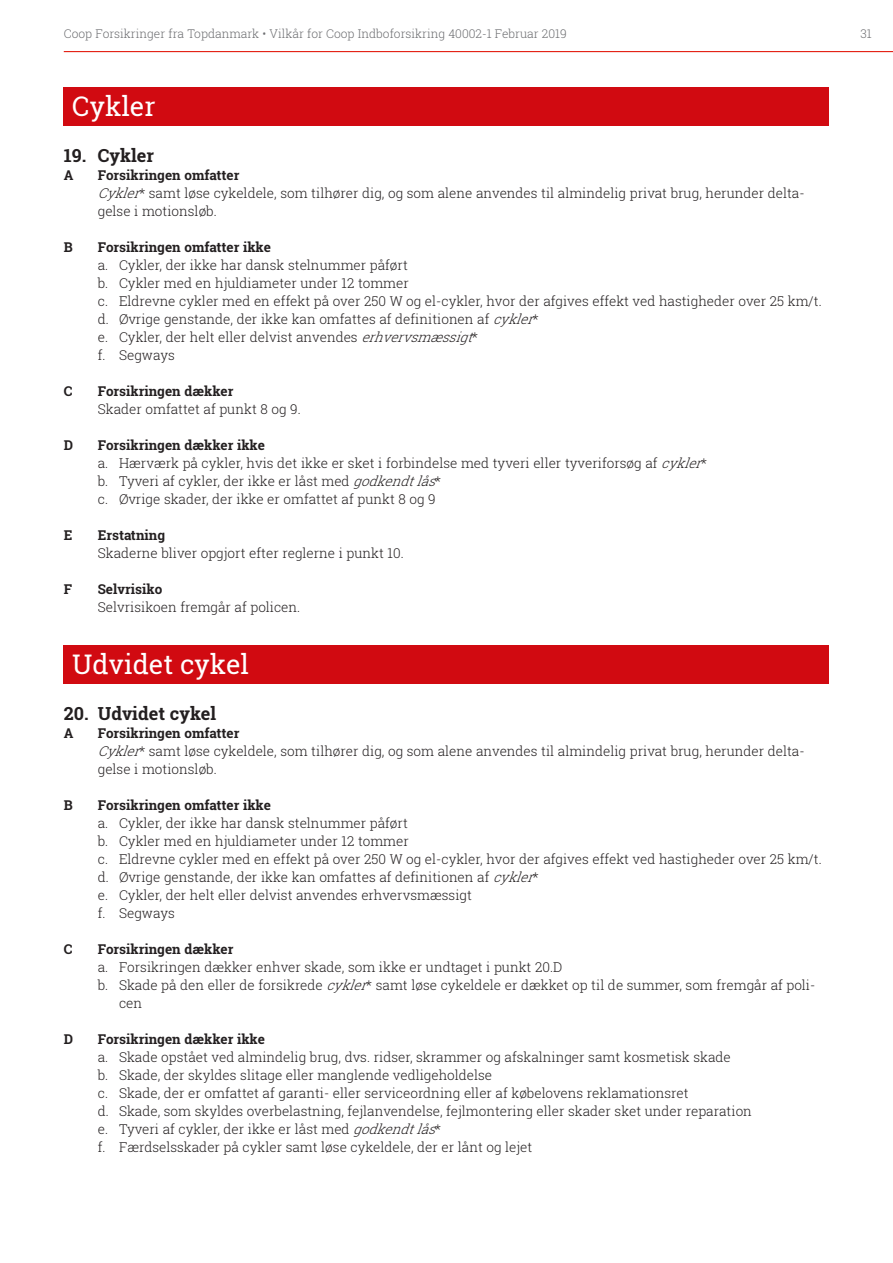
<style>
.page{position:relative;width:893px;height:1263px;background:#fff}
.page>*{position:absolute;margin:0;border:0;box-sizing:border-box;transform-origin:0 0}
.Overskrift_HVID{font:27px "Roboto Slab";color:#fff}
.MELLEMRUBRIK{font:700 18px "Roboto Slab";color:#231f20}
._2_indryk_1_2_3{font:300 13.5px/18px "Roboto Slab";color:#231f20}
._1_indryk_ABC{font:300 13.5px/18px "Roboto Slab";color:#231f20}
._1_indryk_-_ABC_FED{font:700 13.5px "Roboto Slab";color:#231f20}
.t1{font:300 12px "Roboto Slab";color:#6c6d70}
.s1{font-style:italic}
</style>
<div class="page">
<hr style="left:64px;top:51px;width:829px;height:1px;background:#e41f13">
<div style="left:64px;top:87px;width:765px;height:39px;background:#d10a11"></div>
<div style="left:64px;top:645px;width:765px;height:39px;background:#d10a11"></div>
<p class="t1" style="left:64px;top:26px;width:505px">Coop Forsikringer fra Topdanmark • Vilkår for Coop Indboforsikring 40002-1 Februar 2019</p>
<p class="t1" style="left:860px;top:26px;width:13px">31</p>
<p class="Overskrift_HVID" style="left:72px;top:87px;width:85px">Cykler</p>
<p class="MELLEMRUBRIK" style="left:64px;top:143px;width:92px">19. Cykler</p>
<p class="_1_indryk_-_ABC_FED" style="left:64px;top:166px;width:11px">A</p>
<p class="_1_indryk_-_ABC_FED" style="left:98px;top:166px;width:143px">Forsikringen omfatter</p>
<p class="_1_indryk_ABC" style="left:98px;top:183px;width:708px"><span class="s1">Cykler</span>* samt løse cykeldele, som tilhører dig, og som alene anvendes til almindelig privat brug, herunder delta&shy;gelse i motionsløb.</p>
<p class="_1_indryk_-_ABC_FED" style="left:64px;top:238px;width:10px">B</p>
<p class="_1_indryk_-_ABC_FED" style="left:98px;top:238px;width:175px">Forsikringen omfatter ikke</p>
<p class="_2_indryk_1_2_3" style="left:98px;top:255px;width:312px">a. Cykler, der ikke har dansk stelnummer påført</p>
<p class="_2_indryk_1_2_3" style="left:98px;top:273px;width:312px">b. Cykler med en hjuldiameter under 12 tommer</p>
<p class="_2_indryk_1_2_3" style="left:98px;top:291px;width:725px">c. Eldrevne cykler med en effekt på over 250 W og el-cykler, hvor der afgives effekt ved hastigheder over 25 km/t.</p>
<p class="_2_indryk_1_2_3" style="left:98px;top:309px;width:443px">d. Øvrige genstande, der ikke kan omfattes af definitionen af <span class="s1">cykler</span>*</p>
<p class="_2_indryk_1_2_3" style="left:98px;top:327px;width:382px">e. Cykler, der helt eller delvist anvendes <span class="s1">erhvervsmæssigt</span>*</p>
<p class="_2_indryk_1_2_3" style="left:98px;top:345px;width:79px">f. Segways</p>
<p class="_1_indryk_-_ABC_FED" style="left:64px;top:382px;width:10px">C</p>
<p class="_1_indryk_-_ABC_FED" style="left:98px;top:382px;width:137px">Forsikringen dækker</p>
<p class="_1_indryk_ABC" style="left:98px;top:399px;width:205px">Skader omfattet af punkt 8 og 9.</p>
<p class="_1_indryk_-_ABC_FED" style="left:64px;top:436px;width:11px">D</p>
<p class="_1_indryk_-_ABC_FED" style="left:98px;top:436px;width:169px">Forsikringen dækker ikke</p>
<p class="_2_indryk_1_2_3" style="left:98px;top:453px;width:611px">a. Hærværk på cykler, hvis det ikke er sket i forbindelse med tyveri eller tyveriforsøg af <span class="s1">cykler</span>*</p>
<p class="_2_indryk_1_2_3" style="left:98px;top:471px;width:345px">b. Tyveri af cykler, der ikke er låst med <span class="s1">godkendtlås</span>*</p>
<p class="_2_indryk_1_2_3" style="left:98px;top:489px;width:339px">c. Øvrige skader, der ikke er omfattet af punkt 8 og 9</p>
<p class="_1_indryk_-_ABC_FED" style="left:64px;top:526px;width:10px">E</p>
<p class="_1_indryk_-_ABC_FED" style="left:98px;top:526px;width:69px">Erstatning</p>
<p class="_2_indryk_1_2_3" style="left:98px;top:543px;width:307px">Skaderne bliver opgjort efter reglerne i punkt 10.</p>
<p class="_1_indryk_-_ABC_FED" style="left:64px;top:580px;width:10px">F</p>
<p class="_1_indryk_-_ABC_FED" style="left:98px;top:580px;width:66px">Selvrisiko</p>
<p class="_1_indryk_ABC" style="left:98px;top:597px;width:204px">Selvrisikoen fremgår af policen.</p>
<p class="Overskrift_HVID" style="left:72px;top:645px;width:178px">Udvidet cykel</p>
<p class="MELLEMRUBRIK" style="left:64px;top:701px;width:154px">20. Udvidet cykel</p>
<p class="_1_indryk_-_ABC_FED" style="left:64px;top:724px;width:11px">A</p>
<p class="_1_indryk_-_ABC_FED" style="left:98px;top:724px;width:143px">Forsikringen omfatter</p>
<p class="_1_indryk_ABC" style="left:98px;top:741px;width:708px"><span class="s1">Cykler</span>* samt løse cykeldele, som tilhører dig, og som alene anvendes til almindelig privat brug, herunder delta&shy;gelse i motionsløb.</p>
<p class="_1_indryk_-_ABC_FED" style="left:64px;top:796px;width:10px">B</p>
<p class="_1_indryk_-_ABC_FED" style="left:98px;top:796px;width:175px">Forsikringen omfatter ikke</p>
<p class="_2_indryk_1_2_3" style="left:98px;top:813px;width:312px">a. Cykler, der ikke har dansk stelnummer påført</p>
<p class="_2_indryk_1_2_3" style="left:98px;top:831px;width:312px">b. Cykler med en hjuldiameter under 12 tommer</p>
<p class="_2_indryk_1_2_3" style="left:98px;top:849px;width:725px">c. Eldrevne cykler med en effekt på over 250 W og el-cykler, hvor der afgives effekt ved hastigheder over 25 km/t.</p>
<p class="_2_indryk_1_2_3" style="left:98px;top:867px;width:443px">d. Øvrige genstande, der ikke kan omfattes af definitionen af <span class="s1">cykler</span>*</p>
<p class="_2_indryk_1_2_3" style="left:98px;top:885px;width:376px">e. Cykler, der helt eller delvist anvendes erhvervsmæssigt</p>
<p class="_2_indryk_1_2_3" style="left:98px;top:903px;width:79px">f. Segways</p>
<p class="_1_indryk_-_ABC_FED" style="left:64px;top:940px;width:10px">C</p>
<p class="_1_indryk_-_ABC_FED" style="left:98px;top:940px;width:137px">Forsikringen dækker</p>
<p class="_2_indryk_1_2_3" style="left:98px;top:957px;width:466px">a. Forsikringen dækker enhver skade, som ikke er undtaget i punkt 20.D</p>
<p class="_2_indryk_1_2_3" style="left:119px;top:975px;width:698px;text-indent:-21px">b. Skade på den eller de forsikrede <span class="s1">cykler</span>* samt løse cykeldele er dækket op til de summer, som fremgår af poli&shy;cen</p>
<p class="_1_indryk_-_ABC_FED" style="left:64px;top:1030px;width:11px">D</p>
<p class="_1_indryk_-_ABC_FED" style="left:98px;top:1030px;width:169px">Forsikringen dækker ikke</p>
<p class="_2_indryk_1_2_3" style="left:98px;top:1047px;width:634px">a. Skade opstået ved almindelig brug, dvs. ridser, skrammer og afskalninger samt kosmetisk skade</p>
<p class="_2_indryk_1_2_3" style="left:98px;top:1065px;width:396px">b. Skade, der skyldes slitage eller manglende vedligeholdelse</p>
<p class="_2_indryk_1_2_3" style="left:98px;top:1083px;width:592px">c. Skade, der er omfattet af garanti- eller serviceordning eller af købelovens reklamationsret</p>
<p class="_2_indryk_1_2_3" style="left:98px;top:1101px;width:656px">d. Skade, som skyldes overbelastning, fejlanvendelse, fejlmontering eller skader sket under reparation</p>
<p class="_2_indryk_1_2_3" style="left:98px;top:1119px;width:345px">e. Tyveri af cykler, der ikke er låst med <span class="s1">godkendtlås</span>*</p>
<p class="_2_indryk_1_2_3" style="left:98px;top:1137px;width:436px">f. Færdselsskader på cykler samt løse cykeldele, der er lånt og lejet</p>
</div>
